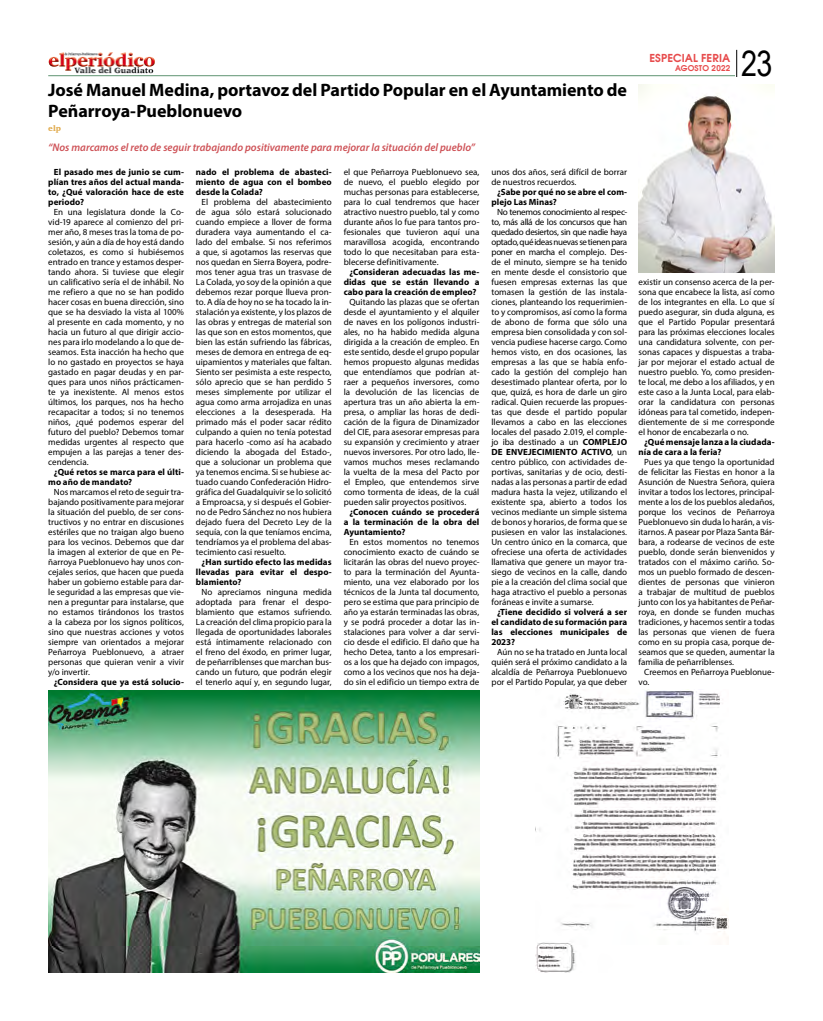
<style>
.page{position:relative;width:823px;height:1021px;background:#fff}
.page>*{position:absolute;margin:0;border:0;box-sizing:border-box;transform-origin:0 0}
.t1{font:35px "Arial Narrow";color:#000}
.t2{font:700 18px/21.6px "Myriad Pro";letter-spacing:-.005em;color:#000}
.t3{font:italic 600 11px "Myriad Pro";color:#ce5257}
.t4{font:700 11px "Avian";color:#e74b4c}
.t5{font:9px/10px "Myriad Pro";color:#000;text-align:justify}
.t6{font:700 9px/10px "Myriad Pro";letter-spacing:.005em;color:#000;text-align:justify}
.t7{font:700 8px "Avian";letter-spacing:.025em;color:#e74b4c}
.t8{font:900 8px "Charter IT Cby BT";color:#e1ac50}
.s1{font-weight:700}
</style>
<div class="page">
<img style="left:49px;top:52px;width:106px;height:22px">
<svg style="left:736px;top:50px;width:1px;height:27px"></svg>
<hr style="left:48px;top:75px;width:686px;height:1px;background:#5f9472">
<img style="left:48px;top:690px;width:431px;height:282px">
<img style="left:535px;top:689px;width:193px;height:283px">
<img style="left:638px;top:84px;width:136px;height:188px">
<h2 class="t2" style="left:48px;top:78px;width:580px">José Manuel Medina, portavoz del Partido Popular en el Ayuntamiento de<br>Peñarroya-Pueblonuevo</h2>
<p class="t3" style="left:48px;top:141px;width:428px">“Nos marcamos el reto de seguir trabajando positivamente para mejorar la situación del pueblo”</p>
<p class="t8" style="left:48px;top:123px;width:14px">elp</p>
<p class="t6" style="left:48px;top:166px;width:137px;text-indent:6px">El pasado mes de junio se cum&shy;plían tres años del actual manda&shy;to, ¿Qué valoración hace de este periodo?</p>
<p class="t5" style="left:48px;top:207px;width:137px;text-indent:6px">En una legislatura donde la Co&shy;vid-19 aparece al comienzo del pri&shy;mer año, 8 meses tras la toma de po&shy;sesión, y aún a día de hoy está dando coletazos, es como si hubiésemos entrado en trance y estamos desper&shy;tando ahora. Si tuviese que elegir un calificativo sería el de inhábil. No me refiero a que no se han podido hacer cosas en buena dirección, sino que se ha desviado la vista al 100% al presente en cada momento, y no hacia un futuro al que dirigir accio&shy;nes para irlo modelando a lo que de&shy;seamos. Esta inacción ha hecho que lo no gastado en proyectos se haya gastado en pagar deudas y en par&shy;ques para unos niños prácticamen&shy;te ya inexistente. Al menos estos últimos, los parques, nos ha hecho recapacitar a todos; si no tenemos niños, ¿qué podemos esperar del futuro del pueblo? Debemos tomar medidas urgentes al respecto que empujen a las parejas a tener des&shy;cendencia.</p>
<p class="t6" style="left:48px;top:466px;width:137px;text-indent:6px">¿Qué retos se marca para el últi&shy;mo año de mandato?</p>
<p class="t5" style="left:48px;top:487px;width:137px;text-indent:6px">Nos marcamos el reto de seguir tra&shy;bajando positivamente para mejorar la situación del pueblo, de ser cons&shy;tructivos y no entrar en discusiones estériles que no traigan algo bueno para los vecinos. Debemos que dar la imagen al exterior de que en Pe&shy;ñarroya Pueblonuevo hay unos con&shy;cejales serios, que hacen que pueda haber un gobierno estable para dar&shy;le seguridad a las empresas que vie&shy;nen a preguntar para instalarse, que no estamos tirándonos los trastos a la cabeza por los signos políticos, sino que nuestras acciones y votos siempre van orientados a mejorar Peñarroya Pueblonuevo, a atraer personas que quieran venir a vivir y/o invertir.</p>
<p class="t6" style="left:54px;top:676px;width:131px">¿Considera que ya está solucio-</p>
<p class="t6" style="left:196px;top:166px;width:137px">nado el problema de abasteci&shy;miento de agua con el bombeo desde la Colada?</p>
<p class="t5" style="left:196px;top:196px;width:137px;text-indent:6px">El problema del abastecimiento de agua sólo estará solucionado cuando empiece a llover de forma duradera vaya aumentando el ca&shy;lado del embalse. Si nos referimos a que, si agotamos las reservas que nos quedan en Sierra Boyera, podre&shy;mos tener agua tras un trasvase de La Colada, yo soy de la opinión a que debemos rezar porque llueva pron&shy;to. A día de hoy no se ha tocado la in&shy;stalación ya existente, y los plazos de las obras y entregas de material son las que son en estos momentos, que bien las están sufriendo las fábricas, meses de demora en entrega de eq&shy;uipamientos y materiales que faltan.<br>Siento ser pesimista a este respecto, sólo aprecio que se han perdido 5 meses simplemente por utilizar el agua como arma arrojadiza en unas elecciones a la desesperada. Ha primado más el poder sacar rédito culpando a quien no tenía potestad para hacerlo -como así ha acabado diciendo la abogada del Estado-, que a solucionar un problema que ya tenemos encima. Si se hubiese ac&shy;tuado cuando Confederación Hidro&shy;gráfica del Guadalquivir se lo solicitó a Emproacsa, y si después el Gobier&shy;no de Pedro Sánchez no nos hubiera dejado fuera del Decreto Ley de la sequía, con la que teníamos encima, tendríamos ya el problema del abas&shy;tecimiento casi resuelto.</p>
<p class="t6" style="left:196px;top:556px;width:137px;text-indent:6px">¿Han surtido efecto las medidas llevadas para evitar el despo&shy;blamiento?</p>
<p class="t5" style="left:196px;top:586px;width:137px;text-indent:6px">No apreciamos ninguna medida adoptada para frenar el despo&shy;blamiento que estamos sufriendo.<br>La creación del clima propicio para la llegada de oportunidades laborales está íntimamente relacionado con el freno del éxodo, en primer lugar, de peñarriblenses que marchan bus&shy;cando un futuro, que podrán elegir el tenerlo aquí y, en segundo lugar,</p>
<p class="t5" style="left:343px;top:166px;width:137px">el que Peñarroya Pueblonuevo sea, de nuevo, el pueblo elegido por muchas personas para establecerse, para lo cual tendremos que hacer atractivo nuestro pueblo, tal y como durante años lo fue para tantos pro&shy;fesionales que tuvieron aquí una maravillosa acogida, encontrando todo lo que necesitaban para esta&shy;blecerse definitivamente.</p>
<p class="t6" style="left:343px;top:266px;width:137px;text-indent:6px">¿Consideran adecuadas las me&shy;didas que se están llevando a cabo para la creación de empleo?</p>
<p class="t5" style="left:343px;top:296px;width:137px;text-indent:6px">Quitando las plazas que se ofertan desde el ayuntamiento y el alquiler de naves en los polígonos industri&shy;ales, no ha habido medida alguna dirigida a la creación de empleo. En este sentido, desde el grupo popular hemos propuesto algunas medidas que entendíamos que podrían at&shy;raer a pequeños inversores, como la devolución de las licencias de apertura tras un año abierta la em&shy;presa, o ampliar las horas de dedi&shy;cación de la figura de Dinamizador del CIE, para asesorar empresas para su expansión y crecimiento y atraer nuevos inversores. Por otro lado, lle&shy;vamos muchos meses reclamando la vuelta de la mesa del Pacto por el Empleo, que entendemos sirve como tormenta de ideas, de la cuál pueden salir proyectos positivos.</p>
<p class="t6" style="left:343px;top:506px;width:137px;text-indent:6px">¿Conocen cuándo se procederá a la terminación de la obra del Ayuntamiento?</p>
<p class="t5" style="left:343px;top:536px;width:137px;text-indent:6px">En estos momentos no tenemos conocimiento exacto de cuándo se licitarán las obras del nuevo proyec&shy;to para la terminación del Ayunta&shy;miento, una vez elaborado por los técnicos de la Junta tal documento, pero se estima que para principio de año ya estarán terminadas las obras, y se podrá proceder a dotar las in&shy;stalaciones para volver a dar servi&shy;cio desde el edificio. El daño que ha hecho Detea, tanto a los empresari&shy;os a los que ha dejado con impagos, como a los vecinos que nos ha deja&shy;do sin el edificio un tiempo extra de</p>
<p class="t5" style="left:491px;top:166px;width:137px">unos dos años, será difícil de borrar de nuestros recuerdos.</p>
<p class="t6" style="left:491px;top:186px;width:137px;text-indent:6px">¿Sabe por qué no se abre el com&shy;plejo Las Minas?</p>
<p class="t5" style="left:491px;top:207px;width:137px;text-indent:6px">No tenemos conocimiento al respec&shy;to, más allá de los concursos que han quedado desiertos, sin que nadie haya optado, qué ideas nuevas se tienen para poner en marcha el complejo. Des&shy;de el minuto, siempre se ha tenido en mente desde el consistorio que fuesen empresas externas las que tomasen la gestión de las instala&shy;ciones, planteando los requerimien&shy;to y compromisos, así como la forma de abono de forma que sólo una empresa bien consolidada y con sol&shy;vencia pudiese hacerse cargo. Como hemos visto, en dos ocasiones, las empresas a las que se había enfo&shy;cado la gestión del complejo han desestimado plantear oferta, por lo que, quizá, es hora de darle un giro radical. Quien recuerde las propues&shy;tas que desde el partido popular llevamos a cabo en las elecciones locales del pasado 2.019, el comple&shy;jo iba destinado a un <span class="s1">COMPLEJO DE ENVEJECIMIENTO ACTIVO</span>, un centro público, con actividades de&shy;portivas, sanitarias y de ocio, desti&shy;nadas a las personas a partir de edad madura hasta la vejez, utilizando el existente spa, abierto a todos los vecinos mediante un simple sistema de bonos y horarios, de forma que se pusiesen en valor las instalaciones.<br>Un centro único en la comarca, que ofreciese una oferta de actividades llamativa que genere un mayor tra&shy;siego de vecinos en la calle, dando pie a la creación del clima social que haga atractivo el pueblo a personas foráneas e invite a sumarse.</p>
<p class="t6" style="left:491px;top:606px;width:137px;text-indent:6px">¿Tiene decidido si volverá a ser el candidato de su formación para las elecciones municipales de 2023?</p>
<p class="t5" style="left:491px;top:646px;width:137px;text-indent:6px">Aún no se ha tratado en Junta local quién será el próximo candidato a la alcaldía de Peñarroya Pueblonuevo por el Partido Popular, ya que deber</p>
<p class="t4" style="left:649px;top:50px;width:82px">ESPECIAL FERIA</p>
<p class="t7" style="left:674px;top:63px;width:57px">AGOSTO 2022</p>
<h1 class="t1" style="left:740px;top:38px;width:33px">23</h1>
<p class="t5" style="left:638px;top:276px;width:138px">existir un consenso acerca de la per&shy;sona que encabece la lista, así como de los integrantes en ella. Lo que sí puedo asegurar, sin duda alguna, es que el Partido Popular presentará para las próximas elecciones locales una candidatura solvente, con per&shy;sonas capaces y dispuestas a traba&shy;jar por mejorar el estado actual de nuestro pueblo. Yo, como presiden&shy;te local, me debo a los afiliados, y en este caso a la Junta Local, para elab&shy;orar la candidatura con personas idóneas para tal cometido, indepen&shy;dientemente de si me corresponde el honor de encabezarla o no.</p>
<p class="t6" style="left:638px;top:436px;width:138px;text-indent:6px">¿Qué mensaje lanza a la ciudada&shy;nía de cara a la feria?</p>
<p class="t5" style="left:638px;top:456px;width:138px;text-indent:6px">Pues ya que tengo la oportunidad de felicitar las Fiestas en honor a la Asunción de Nuestra Señora, quiera invitar a todos los lectores, principal&shy;mente a los de los pueblos aledaños, porque los vecinos de Peñarroya Pueblonuevo sin duda lo harán, a vis&shy;itarnos. A pasear por Plaza Santa Bár&shy;bara, a rodearse de vecinos de este pueblo, donde serán bienvenidos y tratados con el máximo cariño. So&shy;mos un pueblo formado de descen&shy;dientes de personas que vinieron a trabajar de multitud de pueblos junto con los ya habitantes de Peñar&shy;roya, en donde se funden muchas tradiciones, y hacemos sentir a todas las personas que vienen de fuera como en su propia casa, porque de&shy;seamos que se queden, aumentar la familia de peñarriblenses.</p>
<p class="t5" style="left:638px;top:666px;width:138px;text-indent:6px">Creemos en Peñarroya Pueblonue&shy;vo.</p>
</div>
